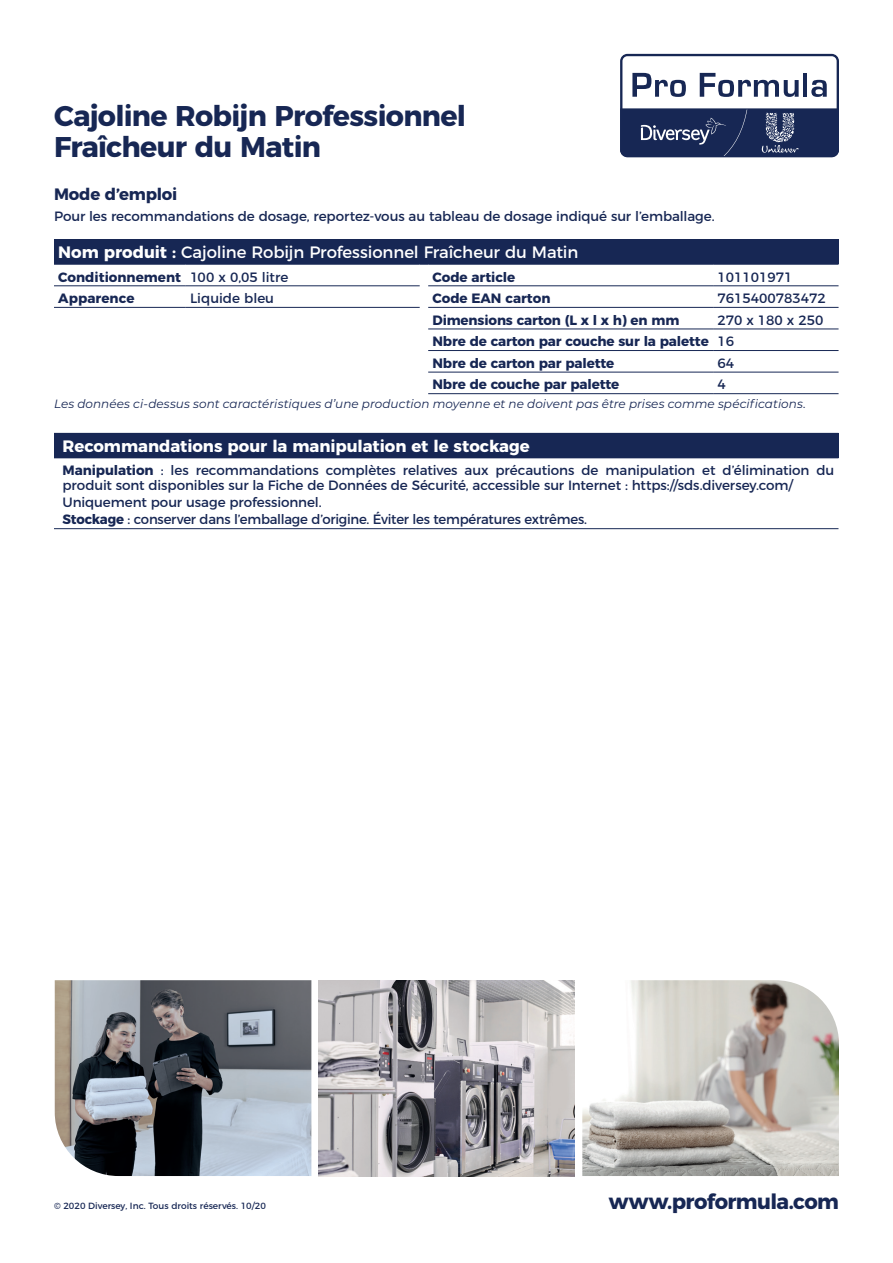
<style>
.page{position:relative;width:893px;height:1263px;background:#fff}
.page>*{position:absolute;margin:0;border:0;box-sizing:border-box;transform-origin:0 0}
.t1{font:700 28.5px/31.5px "Montserrat";letter-spacing:-.025em;color:#172754}
.t2{font:700 21px "Montserrat";letter-spacing:-.03em;color:#172754}
.t3{font:16.5px "Montserrat";letter-spacing:-.01em;color:#fff}
.t4{font:700 16.5px "Montserrat";letter-spacing:-.005em;color:#fff}
.t5{font:700 16.5px "Montserrat";letter-spacing:-.015em;color:#172754}
.t6{font:13.5px/15px "Montserrat";letter-spacing:-.01em;color:#172754}
.t7{font:700 13.5px/21.6px "Montserrat";letter-spacing:-.01em;color:#172754}
.t8{font:italic 12px "Montserrat";letter-spacing:.005em;color:#172754}
.t9{font:9px "Montserrat";color:#172754}
.s1{font-weight:700}
.s2{font-weight:400}
</style>
<div class="page">
<svg style="left:620px;top:54px;width:219px;height:103px"></svg>
<img style="left:55px;top:980px;width:256px;height:196px">
<img style="left:582px;top:980px;width:257px;height:196px">
<img style="left:318px;top:980px;width:257px;height:196px">
<div style="left:54px;top:240px;width:784px;height:24px;background:#172754"></div>
<hr style="left:54px;top:239px;width:132px;height:1px;background:#172754">
<hr style="left:186px;top:239px;width:234px;height:1px;background:#172754">
<hr style="left:428px;top:239px;width:285px;height:1px;background:#172754">
<hr style="left:713px;top:239px;width:125px;height:1px;background:#172754">
<hr style="left:54px;top:264px;width:132px;height:1px;background:#172754">
<hr style="left:186px;top:264px;width:234px;height:1px;background:#172754">
<hr style="left:428px;top:264px;width:285px;height:1px;background:#172754">
<hr style="left:713px;top:264px;width:125px;height:1px;background:#172754">
<hr style="left:428px;top:285px;width:285px;height:1px;background:#172754">
<hr style="left:713px;top:285px;width:125px;height:1px;background:#172754">
<hr style="left:428px;top:307px;width:285px;height:1px;background:#172754">
<hr style="left:713px;top:307px;width:125px;height:1px;background:#172754">
<hr style="left:428px;top:329px;width:285px;height:1px;background:#172754">
<hr style="left:713px;top:329px;width:125px;height:1px;background:#172754">
<hr style="left:428px;top:350px;width:285px;height:1px;background:#172754">
<hr style="left:713px;top:350px;width:125px;height:1px;background:#172754">
<hr style="left:428px;top:372px;width:285px;height:1px;background:#172754">
<hr style="left:713px;top:372px;width:125px;height:1px;background:#172754">
<hr style="left:428px;top:393px;width:285px;height:1px;background:#172754">
<hr style="left:713px;top:393px;width:125px;height:1px;background:#172754">
<hr style="left:54px;top:285px;width:132px;height:1px;background:#172754">
<hr style="left:186px;top:285px;width:234px;height:1px;background:#172754">
<hr style="left:54px;top:307px;width:132px;height:1px;background:#172754">
<hr style="left:186px;top:307px;width:234px;height:1px;background:#172754">
<div style="left:54px;top:433px;width:784px;height:25px;background:#172754"></div>
<hr style="left:54px;top:528px;width:784px;height:1px;background:#172754">
<h1 class="t1" style="left:54px;top:97px;width:414px">Cajoline Robijn Professionnel<br>Fraîcheur du Matin</h1>
<p class="t5" style="left:54px;top:181px;width:125px">Mode d’emploi</p>
<p class="t6" style="left:54px;top:207px;width:662px">Pour les recommandations de dosage, reportez-vous au tableau de dosage indiqué sur l’emballage.</p>
<p class="t3" style="left:58px;top:239px;width:522px"><span class="s1">Nom produit :</span> Cajoline Robijn Professionnel Fraîcheur du Matin</p>
<p class="t7" style="left:58px;top:265px;width:232px">Conditionnement <span class="s2">100 x 0,05 litre</span></p>
<p class="t7" style="left:432px;top:265px;width:84px">Code article</p>
<p class="t6" style="left:717px;top:268px;width:76px">101101971</p>
<p class="t7" style="left:58px;top:286px;width:78px">Apparence</p>
<p class="t6" style="left:190px;top:290px;width:86px">Liquide bleu</p>
<p class="t7" style="left:432px;top:286px;width:119px">Code EAN carton</p>
<p class="t6" style="left:717px;top:290px;width:110px">7615400783472</p>
<p class="t7" style="left:432px;top:308px;width:248px">Dimensions carton (L x l x h) en mm</p>
<p class="t7" style="left:432px;top:308px;width:393px;text-indent:285px"><span class="s2">270 x 180 x 250<br></span>Nbre de carton par couche sur la palette <span class="s2">16<br></span>Nbre de carton par palette</p>
<p class="t6" style="left:717px;top:354px;width:18px">64</p>
<p class="t7" style="left:432px;top:373px;width:188px">Nbre de couche par palette</p>
<p class="t6" style="left:717px;top:376px;width:10px">4</p>
<p class="t8" style="left:54px;top:395px;width:753px">Les données ci-dessus sont caractéristiques d’une production moyenne et ne doivent pas être prises comme spécifications.</p>
<p class="t4" style="left:63px;top:433px;width:469px">Recommandations pour la manipulation et le stockage</p>
<p class="t6" style="left:63px;top:462px;width:773px"><span class="s1">Manipulation</span> : les recommandations complètes relatives aux précautions de manipulation et d’élimination du produit sont disponibles sur la Fiche de Données de Sécurité, accessible sur Internet : https://sds.diversey.com/</p>
<p class="t6" style="left:63px;top:493px;width:526px;line-height:17.1px">Uniquement pour usage professionnel.<br><span class="s1">Stockage</span> : conserver dans l’emballage d’origine. Éviter les températures extrêmes.</p>
<p class="t9" style="left:54px;top:1198px;width:213px">© 2020 Diversey, Inc. Tous droits réservés. 10/20</p>
<h2 class="t2" style="left:609px;top:1184px;width:232px">www.proformula.com</h2>
</div>
